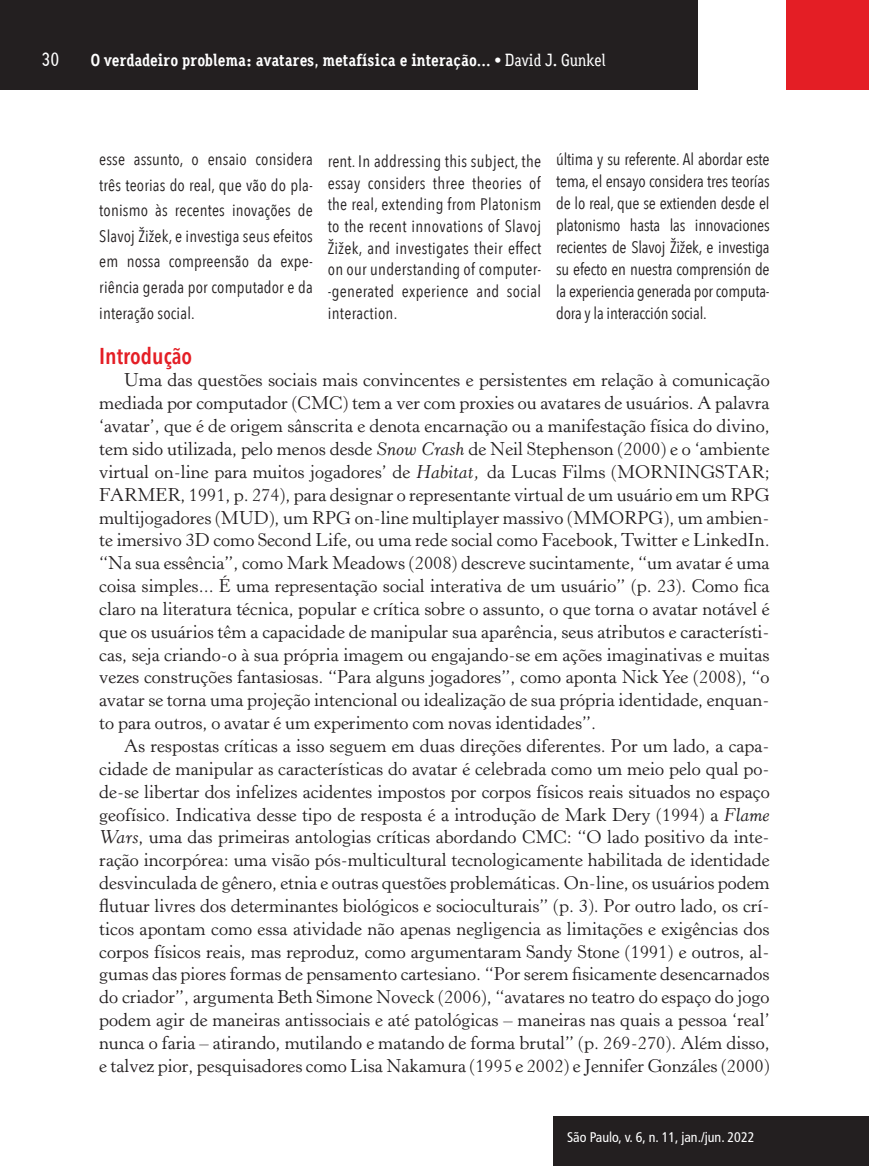
<style>
.page{position:relative;width:869px;height:1166px;background:#fff}
.page>*{position:absolute;margin:0;border:0;box-sizing:border-box;transform-origin:0 0}
.t1{font:600 condensed 22.75px "Avenir Next LT Pro";color:#e41e25}
.t2{font:500 19.25px "Aaux Office";color:#fff}
.t3{font:18.38px/22.9px "Horley Old Style";color:#231f20;text-align:justify}
.t4{font:700 17.5px "Aaux Office";color:#fff}
.t5{font:16.62px/21.9px "Avenir Next Condensed";letter-spacing:.01em;color:#231f20;text-align:justify}
.t6{font:condensed 14px "Frutiger LT Std";color:#fff}
.s1{font-weight:500}
.s2{font-style:italic}
</style>
<div class="page">
<div style="left:785px;top:0;width:83px;height:90px;background:#e41e25"></div>
<div style="left:0;top:0;width:697px;height:89px;background:#231f20"></div>
<div style="left:553px;top:1116px;width:314px;height:50px;background:#231f20"></div>
<p class="t2" style="left:42px;top:48px;width:19px">30</p>
<p class="t4" style="left:91px;top:49px;width:516px">O verdadeiro problema: avatares, metafísica e interação... <span class="s1">• David J. Gunkel</span></p>
<p class="t5" style="left:99px;top:146px;width:215px;line-height:25.6px">esse assunto, o ensaio considera três teorias do real, que vão do pla&shy;tonismo às recentes inovações de Slavoj Žižek, e investiga seus efeitos em nossa compreensão da expe&shy;riência gerada por computador e da interação social.</p>
<p class="t5" style="left:556px;top:148px;width:215px">última y su referente. Al abordar este tema, el ensayo considera tres teorías de lo real, que se extienden desde el platonismo hasta las innovaciones recientes de Slavoj Žižek, e investiga su efecto en nuestra comprensión de la experiencia generada por computa&shy;dora y la interacción social.</p>
<p class="t5" style="left:327px;top:150px;width:215px">rent. In addressing this subject, the essay considers three theories of the real, extending from Platonism to the recent innovations of Slavoj Žižek, and investigates their effect on our understanding of computer--generated experience and social interaction.</p>
<p class="t1" style="left:99px;top:342px;width:94px">Introdução</p>
<p class="t3" style="left:99px;top:369px;width:671px;text-indent:25px">Uma das questões sociais mais convincentes e persistentes em relação à comunicação mediada por computador (CMC) tem a ver com proxies ou avatares de usuários. A palavra ‘avatar’, que é de origem sânscrita e denota encarnação ou a manifestação física do divino, tem sido utilizada, pelo menos desde <span class="s2">Snow Crash</span> de Neil Stephenson (2000) e o ‘ambiente virtual on-line para muitos jogadores’ de <span class="s2">Habitat,</span> da Lucas Films (MORNINGSTAR; FARMER, 1991, p. 274), para designar o representante virtual de um usuário em um RPG multijogadores (MUD), um RPG on-line multiplayer massivo (MMORPG), um ambien&shy;te imersivo 3D como Second Life, ou uma rede social como Facebook, Twitter e LinkedIn. “Na sua essência”, como Mark Meadows (2008) descreve sucintamente, “um avatar é uma coisa simples... É uma representação social interativa de um usuário” (p. 23). Como fica claro na literatura técnica, popular e crítica sobre o assunto, o que torna o avatar notável é que os usuários têm a capacidade de manipular sua aparência, seus atributos e característi&shy;cas, seja criando-o à sua própria imagem ou engajando-se em ações imaginativas e muitas vezes construções fantasiosas. “Para alguns jogadores”, como aponta Nick Yee (2008), “o avatar se torna uma projeção intencional ou idealização de sua própria identidade, enquan&shy;to para outros, o avatar é um experimento com novas identidades”.</p>
<p class="t3" style="left:99px;top:735px;width:671px;text-indent:25px">As respostas críticas a isso seguem em duas direções diferentes. Por um lado, a capa&shy;cidade de manipular as características do avatar é celebrada como um meio pelo qual po&shy;de-se libertar dos infelizes acidentes impostos por corpos físicos reais situados no espaço geofísico. Indicativa desse tipo de resposta é a introdução de Mark Dery (1994) a <span class="s2">Flame Wars</span>, uma das primeiras antologias críticas abordando CMC: “O lado positivo da inte&shy;ração incorpórea: uma visão pós-multicultural tecnologicamente habilitada de identidade desvinculada de gênero, etnia e outras questões problemáticas. On-line, os usuários podem flutuar livres dos determinantes biológicos e socioculturais” (p. 3). Por outro lado, os crí&shy;ticos apontam como essa atividade não apenas negligencia as limitações e exigências dos corpos físicos reais, mas reproduz, como argumentaram Sandy Stone (1991) e outros, al&shy;gumas das piores formas de pensamento cartesiano. “Por serem fisicamente desencarnados do criador”, argumenta Beth Simone Noveck (2006), “avatares no teatro do espaço do jogo podem agir de maneiras antissociais e até patológicas – maneiras nas quais a pessoa ‘real’ nunca o faria – atirando, mutilando e matando de forma brutal” (p. 269-270). Além disso, e talvez pior, pesquisadores como Lisa Nakamura (1995 e 2002) e Jennifer Gonzáles (2000)</p>
<p class="t6" style="left:567px;top:1129px;width:189px">São Paulo, v. 6, n. 11, jan./jun. 2022</p>
</div>
